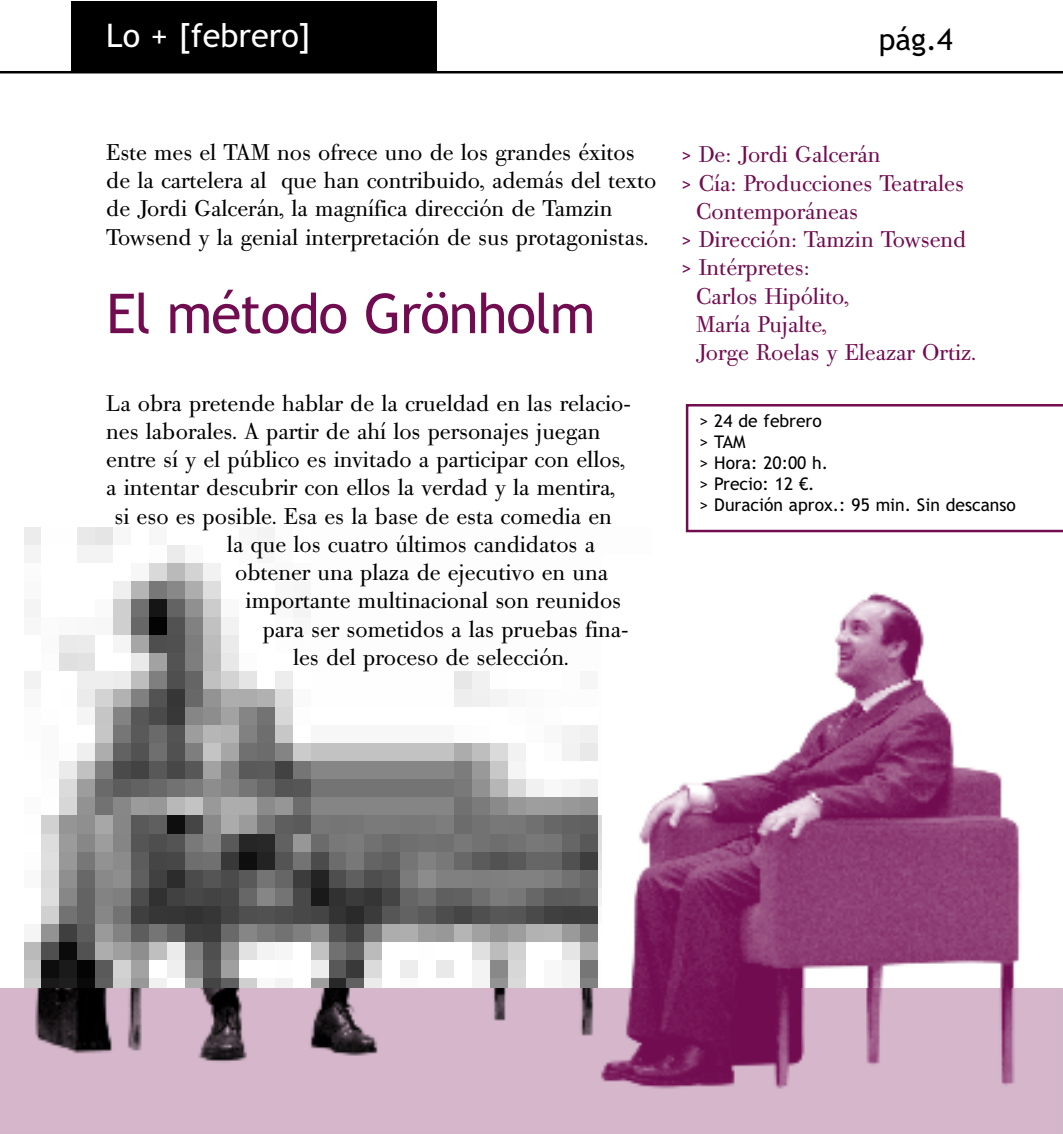
<style>
.page{position:relative;width:1063px;height:1134px;background:#fff}
.page>*{position:absolute;margin:0;border:0;box-sizing:border-box;transform-origin:0 0}
.t1{font:55px "Trebuchet MS";letter-spacing:-.02em;color:#710c50}
.t2{font:32.5px "Trebuchet MS";color:#fff}
.t3{font:30px "Trebuchet MS";color:#000}
.t4{font:22.5px/28.2px "Bodoni Old Face BE";color:#000}
.t5{font:22.5px "Bodoni Old Face BE";color:#710c50}
.t6{font:17.5px/21px "Trebuchet MS";color:#000}
.s1{font-family:"Trebuchet MS";font-size:20px}
</style>
<div class="page">
<div style="left:71px;top:1px;width:366px;height:71px;background:#000"></div>
<hr style="left:0;top:71px;width:1062px;height:2px;background:#000">
<img style="left:24px;top:527px;width:578px;height:461px">
<img style="left:631px;top:592px;width:390px;height:396px">
<img style="left:598px;top:988px;width:458px;height:146px">
<div style="left:0;top:988px;width:598px;height:146px;background:#d4b6cb"></div>
<img style="left:35px;top:988px;width:559px;height:74px">
<svg style="left:686px;top:404px;width:376px;height:128px"></svg>
<h2 class="t2" style="left:106px;top:17px;width:206px">Lo + [febrero]</h2>
<h3 class="t3" style="left:879px;top:22px;width:76px">pág.4</h3>
<p class="t4" style="left:106px;top:140px;width:552px">Este mes el TAM nos ofrece uno de los grandes éxitos de la cartelera al que han contribuido, además del texto de Jordi Galcerán, la magnífica dirección de Tamzin Towsend y la genial interpretación de sus protagonistas.</p>
<h1 class="t1" style="left:106px;top:282px;width:491px">El método Gronholm</h1>
<h1 class="t1" style="left:422px;top:281px;width:30px">¨</h1>
<p class="t4" style="left:106px;top:391px;width:526px">La obra pretende hablar de la crueldad en las relacio-</p>
<p class="t4" style="left:106px;top:419px;width:496px">nes laborales. A partir de ahí los personajes juegan</p>
<p class="t4" style="left:106px;top:448px;width:520px">entre sí y el público es invitado a participar con ellos,</p>
<p class="t4" style="left:106px;top:476px;width:510px">a intentar descubrir con ellos la verdad y la mentira,</p>
<p class="t4" style="left:114px;top:504px;width:499px">si eso es posible. Esa es la base de esta comedia en</p>
<p class="t4" style="left:227px;top:532px;width:370px">la que los cuatro últimos candidatos a</p>
<p class="t4" style="left:235px;top:561px;width:374px">obtener una plaza de ejecutivo en una</p>
<p class="t4" style="left:246px;top:589px;width:377px">importante multinacional son reunidos</p>
<p class="t4" style="left:263px;top:617px;width:367px">para ser sometidos a las pruebas fina-</p>
<p class="t4" style="left:293px;top:646px;width:277px">les del proceso de selección.</p>
<p class="t5" style="left:682px;top:146px;width:200px"><span class="s1">&gt;</span> De: Jordi Galcerán</p>
<p class="t5" style="left:682px;top:174px;width:284px"><span class="s1">&gt;</span> Cía: Producciones Teatrales</p>
<p class="t5" style="left:696px;top:202px;width:164px">Contemporáneas</p>
<p class="t5" style="left:682px;top:231px;width:286px"><span class="s1">&gt;</span> Dirección: Tamzin Towsend</p>
<p class="t5" style="left:682px;top:259px;width:129px"><span class="s1">&gt;</span> Intérpretes:</p>
<p class="t5" style="left:696px;top:287px;width:155px">Carlos Hipólito,</p>
<p class="t5" style="left:696px;top:315px;width:132px">María Pujalte,</p>
<p class="t5" style="left:696px;top:344px;width:282px">Jorge Roelas y Eleazar Ortiz.</p>
<p class="t6" style="left:699px;top:410px;width:318px">&gt; 24 de febrero<br>&gt; TAM<br>&gt; Hora: 20:00 h.<br>&gt; Precio: 12 €.<br>&gt; Duración aprox.: 95 min. Sin descanso</p>
</div>
